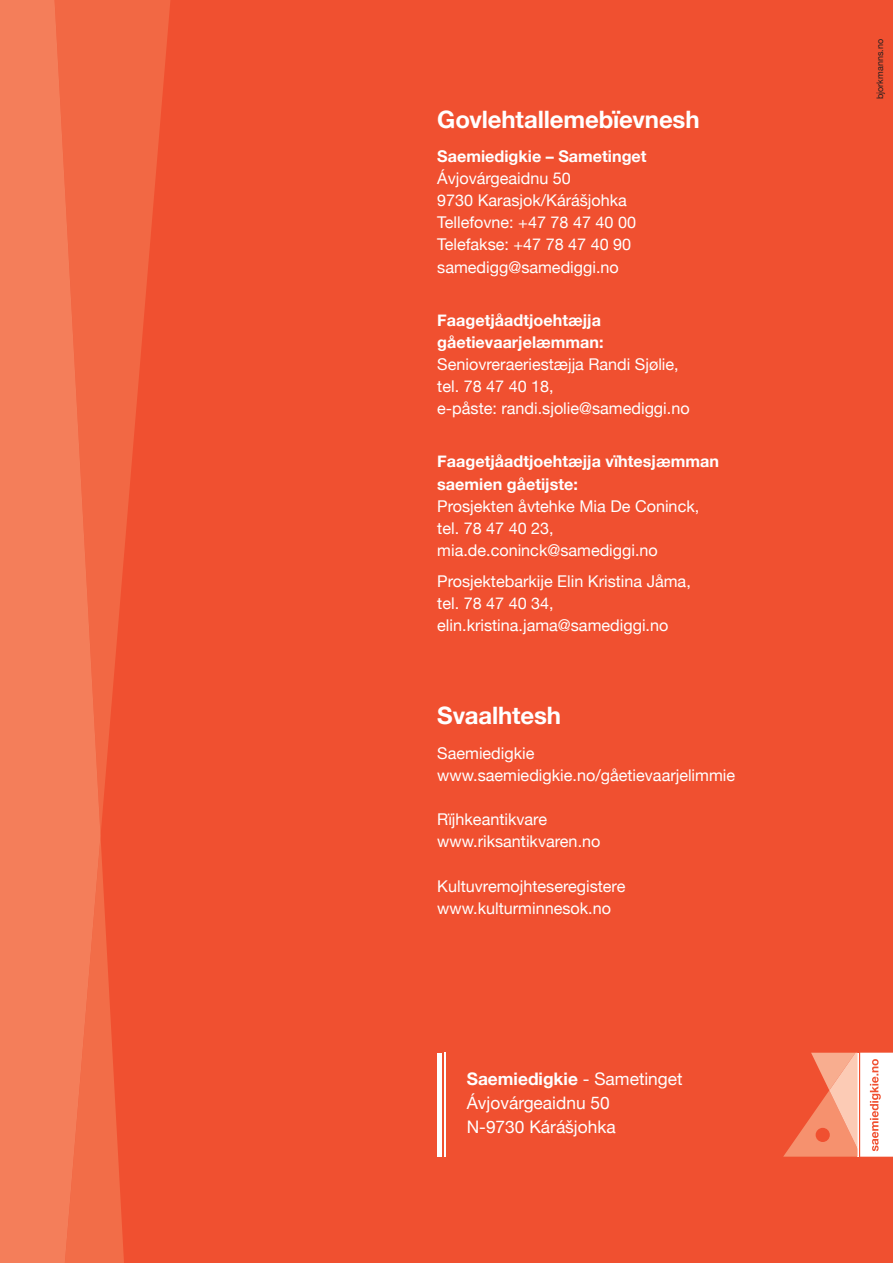
<style>
.page{position:relative;width:893px;height:1263px;background:#f05030}
.page>*{position:absolute;margin:0;border:0;box-sizing:border-box;transform-origin:0 0}
.t1{font:700 24px "Helvetica Neue";letter-spacing:-.005em;color:#fff}
.t2{font:17.25px/23.9px "Helvetica Neue";color:#fff}
.t3{font:16.2px/22.2px "Helvetica Neue";color:#fff}
.t4{font:700 16.2px/22.2px "Helvetica Neue";color:#fff}
.t5{font:9px "Helvetica Neue";color:#231f20}
.s1{font-weight:700}
</style>
<div class="page">
<svg style="left:101px;top:851px;width:23px;height:412px"></svg>
<svg style="left:101px;top:0;width:69px;height:825px;fill:#f16643"></svg>
<svg style="left:0;top:0;width:101px;height:1263px;background:#f37955"></svg>
<div style="left:437px;top:1053px;width:5px;height:104px;background:#fff"></div>
<hr style="left:444px;top:1053px;width:2px;height:104px;background:#fff">
<svg style="left:783px;top:1053px;width:110px;height:104px"></svg>
<h1 class="t1" style="left:437px;top:100px;width:264px">Govlehtallemebïevnesh</h1>
<p class="t4" style="left:437px;top:145px;width:211px">Saemiedigkie – Sametinget</p>
<p class="t3" style="left:437px;top:168px;width:200px">Ávjovárgeaidnu 50<br>9730 Karasjok/Kárášjohka<br>Tellefovne: +47 78 47 40 00<br>Telefakse: +47 78 47 40 90 samedigg@samediggi.no</p>
<p class="t4" style="left:437px;top:309px;width:168px">Faagetjåadtjoehtæjja gåetievaarjelæmman:</p>
<p class="t3" style="left:437px;top:354px;width:254px">Seniovreraeriestæjja Randi Sjølie, tel. 78 47 40 18,<br>e-påste: randi.sjolie@samediggi.no</p>
<p class="t4" style="left:437px;top:451px;width:283px">Faagetjåadtjoehtæjja vïhtesjæmman saemien gåetijste:</p>
<p class="t3" style="left:437px;top:496px;width:263px">Prosjekten åvtehke Mia De Coninck, tel. 78 47 40 23, mia.de.coninck@samediggi.no</p>
<p class="t3" style="left:437px;top:571px;width:255px">Prosjektebarkije Elin Kristina Jåma, tel. 78 47 40 34, elin.kristina.jama@samediggi.no</p>
<h1 class="t1" style="left:437px;top:697px;width:125px">Svaalhtesh</h1>
<p class="t3" style="left:437px;top:743px;width:299px">Saemiedigkie www.saemiedigkie.no/gåetievaarjelimmie</p>
<p class="t3" style="left:437px;top:809px;width:165px">Rïjhkeantikvare www.riksantikvaren.no</p>
<p class="t3" style="left:437px;top:876px;width:190px">Kultuvremojhteseregistere www.kulturminnesok.no</p>
<p class="t2" style="left:467px;top:1068px;width:217px"><span class="s1">Saemiedigkie</span> - Sametinget<br>Ávjovárgeaidnu 50<br>N-9730 Kárášjohka</p>
<p class="t5" style="left:874px;top:99px;width:61px;rotate:-90deg">bjorkmanns.no</p>
</div>
